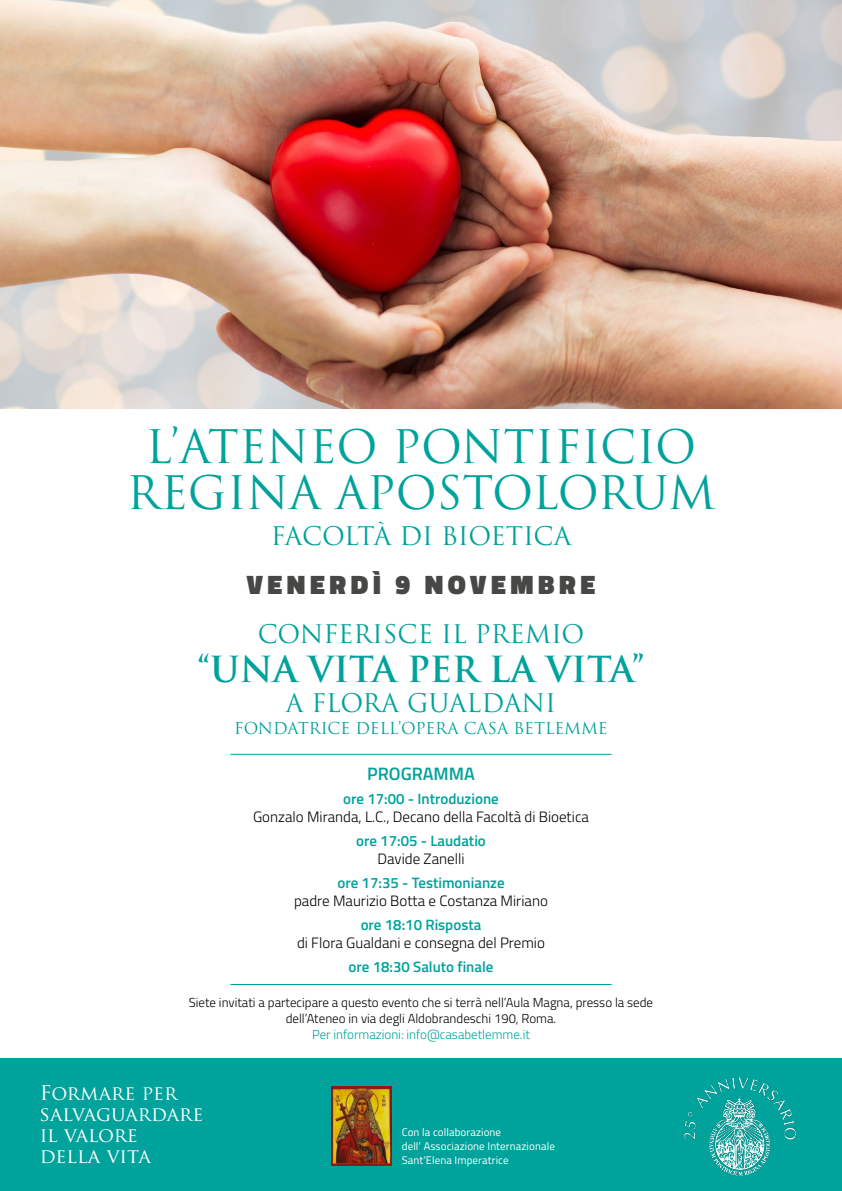
<style>
.page{position:relative;width:842px;height:1191px;background:#fff}
.page>*{position:absolute;margin:0;border:0;box-sizing:border-box;transform-origin:0 0}
.t1{font:45px/46px "Trajan Pro";color:#00a29c;text-align:center}
.t2{font:700 35px "Trajan Pro";color:#00a29c}
.t3{font:900 27px "Titillium";letter-spacing:.17em;color:#474746}
.t4{font:25px "Trajan Pro";color:#00a29c}
.t5{font:19.8px/21.2px "Trajan Pro";color:#fff}
.t6{font:600 18px "Titillium";color:#00a29c}
.t7{font:16px "Trajan Pro";color:#00a29c}
.t8{font:300 15px "Titillium";color:#000}
.t9{font:600 15px "Titillium";color:#00a29c}
.t10{font:300 13px/16px "Titillium";color:#000;text-align:center}
.t11{font:300 13px "Titillium";color:#00a29c}
.t12{font:11px/14px "Titillium";letter-spacing:.01em;color:#fff}
</style>
<div class="page">
<div style="left:0;top:1059px;width:842px;height:132px;background:#00a29c"></div>
<img style="left:0;top:0;width:842px;height:408px">
<img style="left:684px;top:1077px;width:112px;height:99px">
<hr style="left:230px;top:754px;width:382px;height:1px;background:#00a29c">
<hr style="left:230px;top:984px;width:382px;height:1px;background:#00a29c">
<img style="left:332px;top:1086px;width:59px;height:79px">
<h1 class="t1" style="left:127px;top:423px;width:590px">L’ATENEO PONTIFICIO<br>REGINA APOSTOLORUM</h1>
<h3 class="t4" style="left:271px;top:520px;width:302px">FACOLTÀ DI BIOETICA</h3>
<h3 class="t3" style="left:247px;top:564px;width:350px">VENERDÌ 9 NOVEMBRE</h3>
<h3 class="t4" style="left:258px;top:618px;width:328px">CONFERISCE IL PREMIO</h3>
<h2 class="t2" style="left:198px;top:647px;width:448px">“UNA VITA PER LA VITA”</h2>
<h3 class="t4" style="left:286px;top:687px;width:272px">A FLORA GUALDANI</h3>
<p class="t7" style="left:234px;top:718px;width:375px">FONDATRICE DELL’OPERA CASA BETLEMME</p>
<p class="t6" style="left:367px;top:760px;width:109px">PROGRAMMA</p>
<p class="t9" style="left:343px;top:787px;width:157px">ore 17:00 - Introduzione</p>
<p class="t8" style="left:253px;top:806px;width:337px">Gonzalo Miranda, L.C., Decano della Facoltà di Bioetica</p>
<p class="t9" style="left:356px;top:829px;width:131px">ore 17:05 - Laudatio</p>
<p class="t8" style="left:377px;top:848px;width:88px">Davide Zanelli</p>
<p class="t9" style="left:337px;top:871px;width:169px">ore 17:35 - Testimonianze</p>
<p class="t8" style="left:294px;top:890px;width:255px">padre Maurizio Botta e Costanza Miriano</p>
<p class="t9" style="left:361px;top:913px;width:122px">ore 18:10 Risposta</p>
<p class="t8" style="left:297px;top:932px;width:249px">di Flora Gualdani e consegna del Premio</p>
<p class="t9" style="left:348px;top:955px;width:147px">ore 18:30 Saluto finale</p>
<p class="t10" style="left:189px;top:994px;width:466px">Siete invitati a partecipare a questo evento che si terrà nell’Aula Magna, presso la sede dell’Ateneo in via degli Aldobrandeschi 190, Roma.</p>
<p class="t11" style="left:312px;top:1025px;width:219px">Per informazioni: info@casabetlemme.it</p>
<h3 class="t5" style="left:40px;top:1081px;width:165px">Formare per salvaguardare il valore<br>della vita</h3>
<p class="t12" style="left:402px;top:1124px;width:155px">Con la collaborazione<br>dell’ Associazione Internazionale<br>Sant’Elena Imperatrice</p>
</div>
